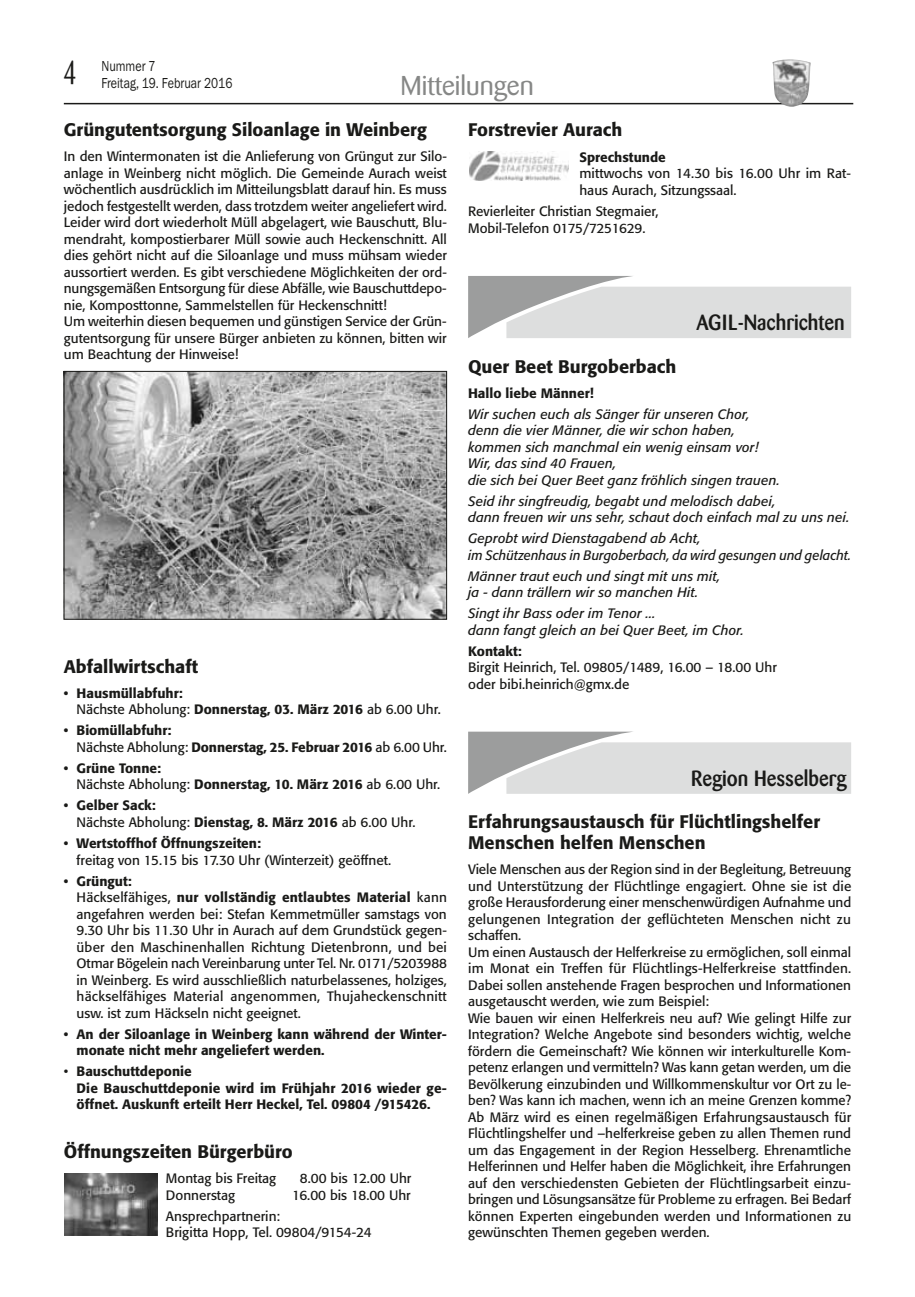
<style>
.page{position:relative;width:915px;height:1297px;background:#fff}
.page>*{position:absolute;margin:0;border:0;box-sizing:border-box;transform-origin:0 0}
.t1{font:27px "Barmeno";color:#868786}
.t2{font:500 21.75px "Barmeno";color:#1a1a18;scale:.93 1}
.t3{font:500 18px/21px "Formata";color:#1a1a18}
.t4{font:15px/16.5px "Franklin Gothic Itc T";color:#1a1a18;scale:.8 1}
.t5{font:13.5px/16.5px "Formata";color:#1a1a18}
.t6{font:500 13.5px/16.5px "Formata";color:#1a1a18}
.t7{font:italic 13.5px/16.5px "Formata";letter-spacing:.01em;color:#1a1a18}
.s1{font-family:"Barmeno";font-size:33px}
.s2{font-weight:400}
.s3{font-weight:500}
</style>
<div class="page">
<hr style="left:64px;top:103px;width:789px;height:1px;background:#1a1a18">
<img style="left:772px;top:59px;width:38px;height:48px">
<img style="left:66px;top:373px;width:378px;height:244px">
<div style="left:64px;top:371px;width:382px;height:248px;border:1px solid #1a1a18"></div>
<img style="left:64px;top:1174px;width:93px;height:61px">
<img style="left:469px;top:151px;width:99px;height:29px">
<svg style="left:468px;top:276px;width:382px;height:62px;background:#d5d6d6"></svg>
<svg style="left:468px;top:732px;width:382px;height:62px;background:#d6d6d6"></svg>
<p class="t4" style="left:101px;top:58px;width:165px;text-indent:-38px"><span class="s1">4</span> Nummer 7<br>Freitag, 19. Februar 2016</p>
<h3 class="t3" style="left:64px;top:119px;width:364px">Grüngutentsorgung Siloanlage in Weinberg</h3>
<p class="t5" style="left:64px;top:148px;width:384px">In den Wintermonaten ist die Anlieferung von Grüngut zur Silo&shy;anlage in Weinberg nicht möglich. Die Gemeinde Aurach weist wöchentlich ausdrücklich im Mitteilungsblatt darauf hin. Es muss jedoch festgestellt werden, dass trotzdem weiter angeliefert wird.<br>Leider wird dort wiederholt Müll abgelagert, wie Bauschutt, Blu&shy;mendraht, kompostierbarer Müll sowie auch Heckenschnitt. All dies gehört nicht auf die Siloanlage und muss mühsam wieder aussortiert werden. Es gibt verschiedene Möglichkeiten der ord&shy;nungsgemäßen Entsorgung für diese Abfälle, wie Bauschuttdepo&shy;nie, Komposttonne, Sammelstellen für Heckenschnitt!<br>Um weiterhin diesen bequemen und günstigen Service der Grün&shy;gutentsorgung für unsere Bürger anbieten zu können, bitten wir um Beachtung der Hinweise!</p>
<h1 class="t1" style="left:400px;top:70px;width:135px">Mitteilungen</h1>
<h3 class="t3" style="left:468px;top:119px;width:156px">Forstrevier Aurach</h3>
<p class="t6" style="left:579px;top:149px;width:88px">Sprechstunde</p>
<p class="t5" style="left:579px;top:165px;width:273px">mittwochs von 14.30 bis 16.00 Uhr im Rat&shy;haus Aurach, Sitzungssaal.</p>
<p class="t5" style="left:468px;top:203px;width:192px">Revierleiter Christian Stegmaier,<br>Mobil-Telefon 0175/7251629.</p>
<h2 class="t2" style="left:696px;top:310px;width:161px">AGIL-Nachrichten</h2>
<h3 class="t3" style="left:468px;top:356px;width:210px">Quer Beet Burgoberbach</h3>
<p class="t6" style="left:468px;top:385px;width:127px">Hallo liebe Männer!</p>
<p class="t7" style="left:468px;top:406px;width:313px">Wir suchen euch als Sänger für unseren Chor, denn die vier Männer, die wir schon haben, kommen sich manchmal ein wenig einsam vor!<br>Wir, das sind 40 Frauen,<br>die sich bei Quer Beet ganz fröhlich singen trauen.</p>
<p class="t7" style="left:468px;top:493px;width:383px">Seid ihr singfreudig, begabt und melodisch dabei,<br>dann freuen wir uns sehr, schaut doch einfach mal zu uns nei.</p>
<p class="t7" style="left:468px;top:530px;width:384px">Geprobt wird Dienstagabend ab Acht,<br>im Schützenhaus in Burgoberbach, da wird gesungen und gelacht.</p>
<p class="t7" style="left:468px;top:568px;width:253px">Männer traut euch und singt mit uns mit, ja - dann trällern wir so manchen Hit.</p>
<p class="t7" style="left:468px;top:605px;width:277px">Singt ihr Bass oder im Tenor ...<br>dann fangt gleich an bei Quer Beet, im Chor.</p>
<p class="t6" style="left:468px;top:642px;width:55px">Kontakt:</p>
<p class="t5" style="left:468px;top:659px;width:310px">Birgit Heinrich, Tel. 09805/1489, 16.00 – 18.00 Uhr oder bibi.heinrich@gmx.de</p>
<h3 class="t3" style="left:64px;top:655px;width:136px">Abfallwirtschaft</h3>
<p class="t6" style="left:77px;top:684px;width:365px;text-indent:-13px">• Hausmüllabfuhr:<br><span class="s2">Nächste Abholung:</span> Donnerstag, 03. März 2016 <span class="s2">ab 6.00 Uhr.</span></p>
<p class="t6" style="left:77px;top:722px;width:371px;text-indent:-13px">• Biomüllabfuhr:<br><span class="s2">Nächste Abholung:</span> Donnerstag, 25. Februar 2016 <span class="s2">ab 6.00 Uhr.</span></p>
<p class="t6" style="left:77px;top:760px;width:365px;text-indent:-13px">• Grüne Tonne:<br><span class="s2">Nächste Abholung:</span> Donnerstag, 10. März 2016 <span class="s2">ab 6.00 Uhr.</span></p>
<p class="t6" style="left:77px;top:797px;width:340px;text-indent:-13px">• Gelber Sack:<br><span class="s2">Nächste Abholung:</span> Dienstag, 8. März 2016 <span class="s2">ab 6.00 Uhr.</span></p>
<p class="t6" style="left:64px;top:835px;width:198px">• Wertstoffhof Öffnungszeiten:</p>
<p class="t5" style="left:77px;top:851px;width:316px">freitag von 15.15 bis 17.30 Uhr (Winterzeit) geöffnet.</p>
<p class="t5" style="left:77px;top:873px;width:372px;text-indent:-13px"><span class="s3">• Grüngut:<br></span>Häckselfähiges, <span class="s3">nur vollständig entlaubtes Material</span> kann angefahren werden bei: Stefan Kemmetmüller samstags von 9.30 Uhr bis 11.30 Uhr in Aurach auf dem Grundstück gegen&shy;über den Maschinenhallen Richtung Dietenbronn, und bei Otmar Bögelein nach Vereinbarung unter Tel. Nr. 0171/5203988 in Weinberg. Es wird ausschließlich naturbelassenes, holziges, häckselfähiges Material angenommen, Thujaheckenschnitt usw. ist zum Häckseln nicht geeignet.</p>
<p class="t6" style="left:77px;top:1026px;width:371px;text-indent:-13px">• An der Siloanlage in Weinberg kann während der Winter&shy;monate nicht mehr angeliefert werden.</p>
<p class="t6" style="left:77px;top:1063px;width:371px;text-indent:-13px"><span class="s2">•</span> Bauschuttdeponie<br>Die Bauschuttdeponie wird im Frühjahr 2016 wieder ge&shy;öffnet. Auskunft erteilt Herr Heckel, Tel. 09804 /915426.</p>
<h3 class="t3" style="left:64px;top:1141px;width:230px">Öffnungszeiten Bürgerbüro</h3>
<p class="t5" style="left:166px;top:1170px;width:112px">Montag bis Freitag</p>
<p class="t5" style="left:300px;top:1170px;width:113px">8.00 bis 12.00 Uhr</p>
<p class="t5" style="left:166px;top:1187px;width:71px">Donnerstag</p>
<p class="t5" style="left:292px;top:1187px;width:120px">16.00 bis 18.00 Uhr</p>
<p class="t5" style="left:166px;top:1208px;width:207px">Ansprechpartnerin:<br>Brigitta Hopp, Tel. 09804/9154-24</p>
<h2 class="t2" style="left:690px;top:765px;width:169px">Region Hesselberg</h2>
<h3 class="t3" style="left:468px;top:811px;width:353px">Erfahrungsaustausch für Flüchtlingshelfer<br>Menschen helfen Menschen</h3>
<p class="t5" style="left:468px;top:861px;width:384px">Viele Menschen aus der Region sind in der Begleitung, Betreuung und Unterstützung der Flüchtlinge engagiert. Ohne sie ist die große Herausforderung einer menschenwürdigen Aufnahme und gelungenen Integration der geflüchteten Menschen nicht zu schaffen.<br>Um einen Austausch der Helferkreise zu ermöglichen, soll einmal im Monat ein Treffen für Flüchtlings-Helferkreise stattfinden.<br>Dabei sollen anstehende Fragen besprochen und Informationen ausgetauscht werden, wie zum Beispiel:<br>Wie bauen wir einen Helferkreis neu auf? Wie gelingt Hilfe zur Integration? Welche Angebote sind besonders wichtig, welche fördern die Gemeinschaft? Wie können wir interkulturelle Kom&shy;petenz erlangen und vermitteln? Was kann getan werden, um die Bevölkerung einzubinden und Willkommenskultur vor Ort zu le&shy;ben? Was kann ich machen, wenn ich an meine Grenzen komme?<br>Ab März wird es einen regelmäßigen Erfahrungsaustausch für Flüchtlingshelfer und –helferkreise geben zu allen Themen rund um das Engagement in der Region Hesselberg. Ehrenamtliche Helferinnen und Helfer haben die Möglichkeit, ihre Erfahrungen auf den verschiedensten Gebieten der Flüchtlingsarbeit einzu&shy;bringen und Lösungsansätze für Probleme zu erfragen. Bei Bedarf können Experten eingebunden werden und Informationen zu gewünschten Themen gegeben werden.</p>
</div>
